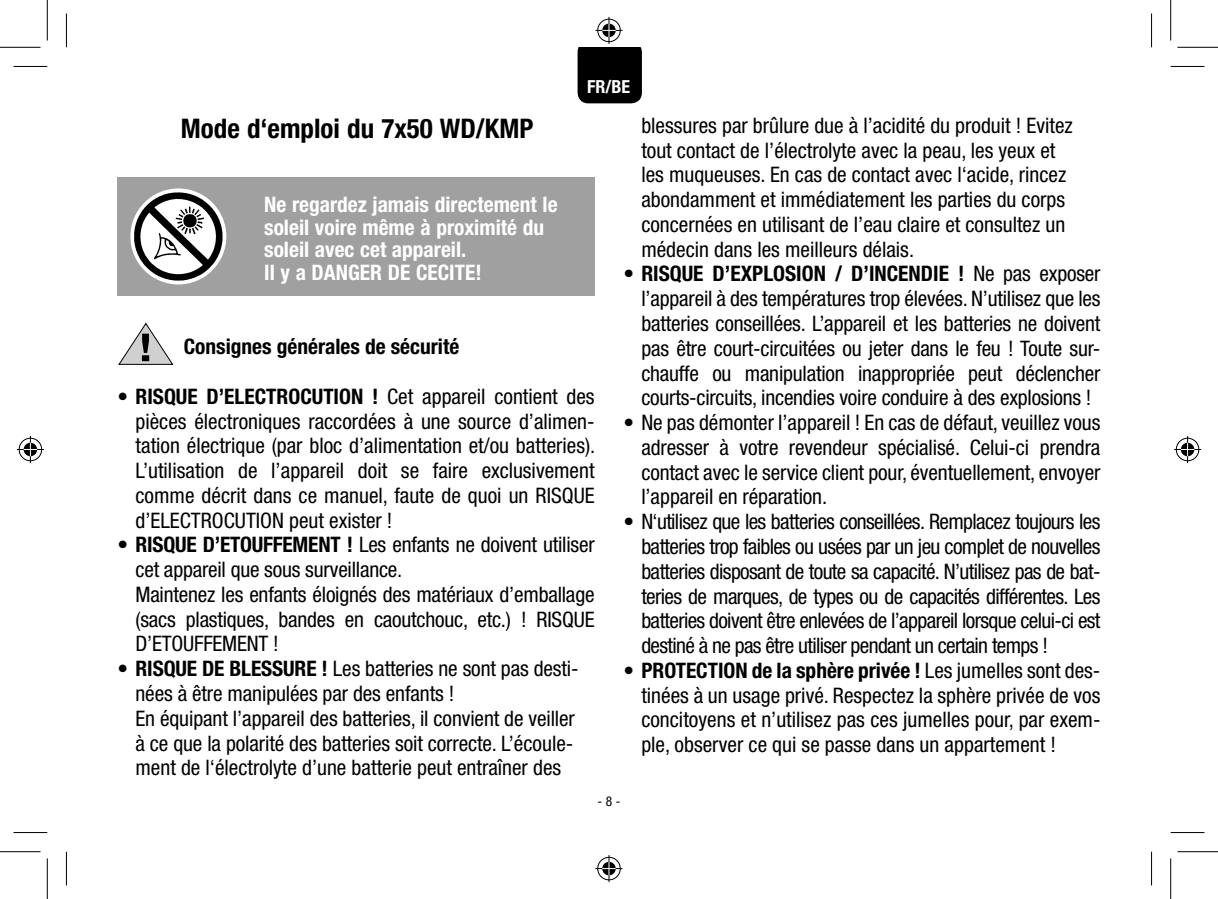
<style>
.page{position:relative;width:1218px;height:899px;background:#fff}
.page>*{position:absolute;margin:0;border:0;box-sizing:border-box;transform-origin:0 0}
.t1{font:700 condensed 27px "Helvetica Neue LT Std";color:#000}
.t2{font:condensed 21.38px/24.8px "Helvetica Neue LT Std";letter-spacing:-.005em;color:#000;text-align:justify}
.t3{font:700 condensed 21.38px/22.5px "Helvetica Neue LT Std";color:#fff}
.t4{font:700 condensed 21.38px "Helvetica Neue LT Std";color:#000}
.t5{font:700 condensed 18px "Helvetica Neue LT Std";color:#fff}
.t6{font:condensed 13.5px "Helvetica Neue LT Std";color:#000}
.s1{font-weight:700}
</style>
<div class="page">
<svg style="left:118px;top:322px;width:56px;height:43px"></svg>
<div style="left:117px;top:177px;width:478px;height:118px;background:#a0a0a0"></div>
<img style="left:130px;top:188px;width:96px;height:96px;border-radius:48px">
<hr style="left:14px;top:66px;width:33px;height:1px;background:#000">
<hr style="left:1170px;top:66px;width:34px;height:1px;background:#000">
<hr style="left:14px;top:831px;width:33px;height:1px;background:#000">
<hr style="left:1170px;top:831px;width:34px;height:1px;background:#000">
<hr style="left:66px;top:14px;width:1px;height:33px;background:#000">
<hr style="left:66px;top:851px;width:1px;height:34px;background:#000">
<hr style="left:1150px;top:14px;width:1px;height:33px;background:#000">
<hr style="left:1150px;top:851px;width:1px;height:34px;background:#000">
<hr style="left:0;top:47px;width:40px;height:1px;background:#000">
<hr style="left:1177px;top:47px;width:40px;height:1px;background:#000">
<hr style="left:0;top:850px;width:40px;height:1px;background:#000">
<hr style="left:1177px;top:850px;width:40px;height:1px;background:#000">
<hr style="left:47px;top:0;width:1px;height:41px;background:#000">
<hr style="left:47px;top:858px;width:1px;height:40px;background:#000">
<hr style="left:1169px;top:0;width:1px;height:41px;background:#000">
<hr style="left:1169px;top:858px;width:1px;height:40px;background:#000">
<svg style="left:577px;top:17px;width:64px;height:86px"></svg>
<svg style="left:595px;top:855px;width:27px;height:26px"></svg>
<svg style="left:17px;top:436px;width:27px;height:27px"></svg>
<svg style="left:1174px;top:436px;width:26px;height:27px"></svg>
<p class="t5" style="left:587px;top:76px;width:44px">FR/BE</p>
<p class="t1" style="left:181px;top:112px;width:354px">Mode d‘emploi du 7x50 WD/KMP</p>
<p class="t3" style="left:264px;top:193px;width:295px">Ne regardez jamais directement le soleil voire même à proximité du soleil avec cet appareil.<br>Il y a DANGER DE CECITE!</p>
<p class="t4" style="left:184px;top:333px;width:277px">Consignes générales de sécurité</p>
<p class="t2" style="left:135px;top:383px;width:461px;text-indent:-18px">• <span class="s1">RISQUE D’ELECTROCUTION !</span> Cet appareil contient des pièces électroniques raccordées à une source d’alimen&shy;tation électrique (par bloc d’alimentation et/ou batteries).<br>L’utilisation de l’appareil doit se faire exclusivement comme décrit dans ce manuel, faute de quoi un RISQUE d’ELECTROCUTION peut exister !</p>
<p class="t2" style="left:135px;top:532px;width:460px;text-align:left;text-indent:-18px">• <span class="s1">RISQUE D’ETOUFFEMENT !</span> Les enfants ne doivent utiliser cet appareil que sous surveillance.<br>Maintenez les enfants éloignés des matériaux d’emballage (sacs plastiques, bandes en caoutchouc, etc.) ! RISQUE D’ETOUFFEMENT !</p>
<p class="t2" style="left:135px;top:656px;width:444px;text-align:left;text-indent:-18px">• <span class="s1">RISQUE DE BLESSURE !</span> Les batteries ne sont pas desti&shy;nées à être manipulées par des enfants !<br>En équipant l’appareil des batteries, il convient de veiller à ce que la polarité des batteries soit correcte. L’écoule&shy;ment de l‘électrolyte d’une batterie peut entraîner des</p>
<p class="t2" style="left:641px;top:113px;width:433px;text-align:left">blessures par brûlure due à l’acidité du produit ! Evitez tout contact de l’électrolyte avec la peau, les yeux et les muqueuses. En cas de contact avec l‘acide, rincez abondamment et immédiatement les parties du corps concernées en utilisant de l’eau claire et consultez un médecin dans les meilleurs délais.</p>
<p class="t2" style="left:641px;top:261px;width:460px;text-indent:-18px">• <span class="s1">RISQUE D’EXPLOSION / D’INCENDIE !</span> Ne pas exposer l’appareil à des températures trop élevées. N’utilisez que les batteries conseillées. L’appareil et les batteries ne doivent pas être court-circuitées ou jeter dans le feu ! Toute sur&shy;chauffe ou manipulation inappropriée peut déclencher courts-circuits, incendies voire conduire à des explosions !</p>
<p class="t2" style="left:641px;top:410px;width:460px;text-indent:-18px">• Ne pas démonter l’appareil ! En cas de défaut, veuillez vous adresser à votre revendeur spécialisé. Celui-ci prendra contact avec le service client pour, éventuellement, envoyer l’appareil en réparation.</p>
<p class="t2" style="left:641px;top:509px;width:460px;text-indent:-18px">• N‘utilisez que les batteries conseillées. Remplacez toujours les batteries trop faibles ou usées par un jeu complet de nouvelles batteries disposant de toute sa capacité. N’utilisez pas de bat&shy;teries de marques, de types ou de capacités différentes. Les batteries doivent être enlevées de l’appareil lorsque celui-ci est destiné à ne pas être utiliser pendant un certain temps !</p>
<p class="t2" style="left:641px;top:657px;width:460px;text-indent:-18px">• <span class="s1">PROTECTION de la sphère privée !</span> Les jumelles sont des&shy;tinées à un usage privé. Respectez la sphère privée de vos concitoyens et n’utilisez pas ces jumelles pour, par exem&shy;ple, observer ce qui se passe dans un appartement !</p>
<p class="t6" style="left:597px;top:793px;width:25px">- 8 -</p>
</div>
